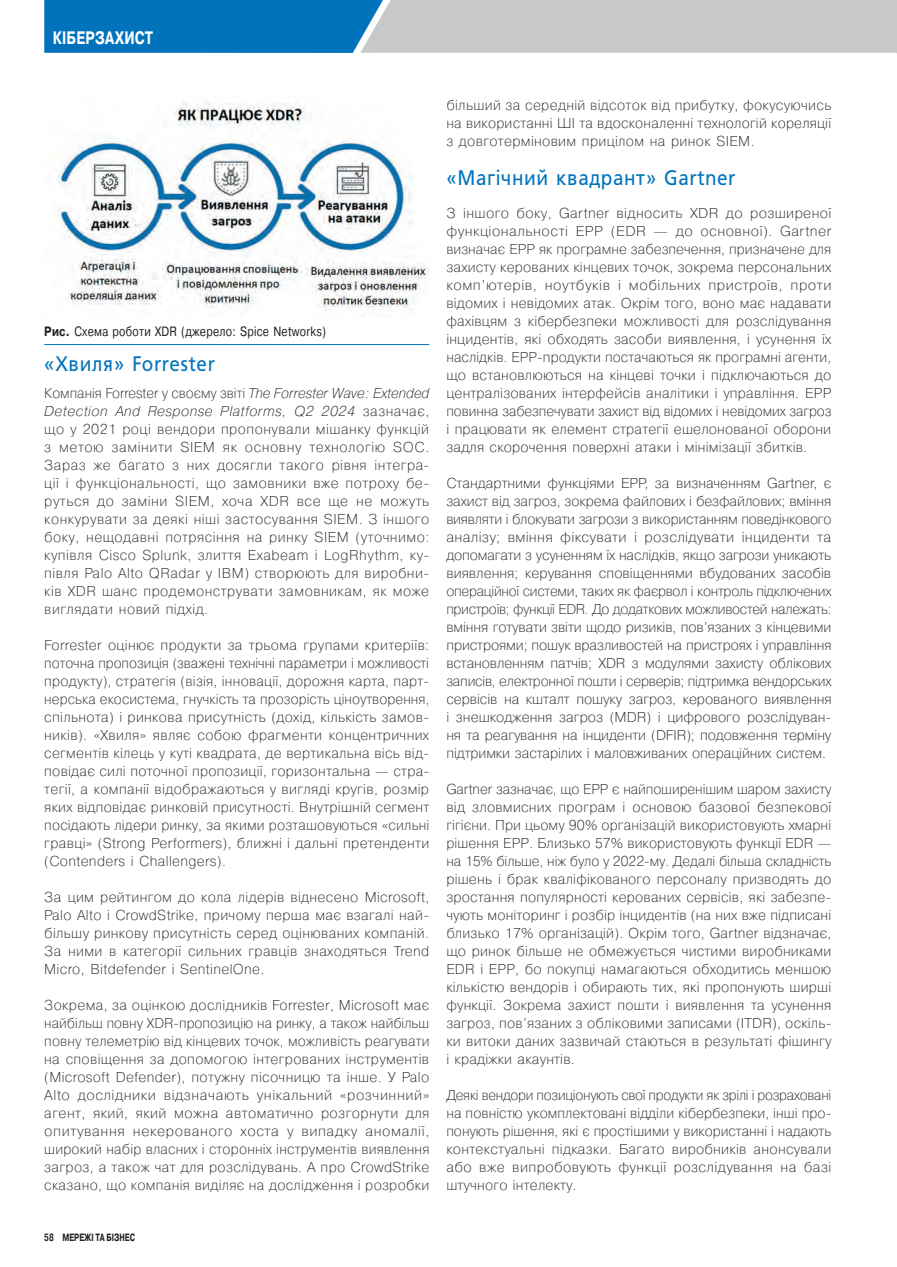
<style>
.page{position:relative;width:897px;height:1267px;background:#fff}
.page>*{position:absolute;margin:0;border:0;box-sizing:border-box;transform-origin:0 0}
.Подзаголовок{font:21px "Free Set";letter-spacing:.035em;color:#0073bc;scale:.9 1}
.t1{font:700 18px "Pragmatica";letter-spacing:.01em;color:#fff;scale:.75 1}
.Текст_osn_GREP{font:200 14.25px/18px "Pragmatica";letter-spacing:.02em;color:#231f20;text-align:justify}
.Рис__-_подп____GREP{font:13.5px "Pragmatica";letter-spacing:.025em;color:#231f20;scale:.8 1}
.Номер_стр_L{font:700 10.5px "Pragmatica";color:#231f20;scale:.7 1}
.s1{font-weight:700}
.s2{font-style:italic}
</style>
<div class="page">
<hr style="left:44px;top:344px;width:385px;height:1px;background:#0073bc">
<img style="left:55px;top:102px;width:374px;height:214px">
<svg style="left:44px;top:0;width:853px;height:53px"></svg>
<p class="t1" style="left:53px;top:26px;width:135px">КІБЕРЗАХИСТ</p>
<p class="Рис__-_подп____GREP" style="left:44px;top:323px;width:354px"><span class="s1">Рис.</span> Схема роботи XDR (джерело: Spice Networks)</p>
<p class="Подзаголовок" style="left:44px;top:351px;width:191px">«Хвиля» Forrester</p>
<p class="Текст_osn_GREP" style="left:44px;top:383px;width:386px">Компанія Forrester у своєму звіті <span class="s2">The Forrester Wave: Extended Detection And Response Platforms, Q2 2024</span> зазначає, що у 2021 році вендори пропонували мішанку функцій з метою замінити SIEM як основну технологію SOC.<br>Зараз же багато з них досягли такого рівня інтегра&shy;ції і функціональності, що замовники вже потроху бе&shy;руться до заміни SIEM, хоча XDR все ще не можуть конкурувати за деякі ніші застосування SIEM. З іншого боку, нещодавні потрясіння на ринку SIEM (уточнимо: купівля Cisco Splunk, злиття Exabeam і LogRhythm, ку&shy;півля Palo Alto QRadar у IBM) створюють для виробни&shy;ків XDR шанс продемонструвати замовникам, як може виглядати новий підхід.</p>
<p class="Текст_osn_GREP" style="left:44px;top:635px;width:386px">Forrester оцінює продукти за трьома групами критеріїв: поточна пропозиція (зважені технічні параметри і можливості продукту), стратегія (візія, інновації, дорожня карта, парт&shy;нерська екосистема, гнучкість та прозорість ціноутворення, спільнота) і ринкова присутність (дохід, кількість замов&shy;ників). «Хвиля» являє собою фрагменти концентричних сегментів кілець у куті квадрата, де вертикальна вісь від&shy;повідає силі поточної пропозиції, горизонтальна — стра&shy;тегії, а компанії відображаються у вигляді кругів, розмір яких відповідає ринковій присутності. Внутрішній сегмент посідають лідери ринку, за якими розташовуються «сильні гравці» (Strong Performers), ближні і дальні претенденти (Contenders і Challengers).</p>
<p class="Текст_osn_GREP" style="left:44px;top:887px;width:386px">За цим рейтингом до кола лідерів віднесено Microsoft, Palo Alto і CrowdStrike, причому перша має взагалі най&shy;більшу ринкову присутність серед оцінюваних компаній.<br>За ними в категорії сильних гравців знаходяться Trend Micro, Bitdefender і SentinelOne.</p>
<p class="Текст_osn_GREP" style="left:44px;top:995px;width:387px">Зокрема, за оцінкою дослідників Forrester, Microsoft має найбільш повну XDR‑пропозицію на ринку, а також найбільш повну телеметрію від кінцевих точок, можливість реагувати на сповіщення за допомогою інтегрованих інструментів (Microsoft Defender), потужну пісочницю та інше. У Palo Alto дослідники відзначають унікальний «розчинний» агент, який, який можна автоматично розгорнути для опитування некерованого хоста у випадку аномалії, широкий набір власних і сторонніх інструментів виявлення загроз, а також чат для розслідувань. А про CrowdStrike сказано, що компанія виділяє на дослідження і розробки</p>
<p class="Номер_стр_L" style="left:44px;top:1230px;width:131px">58 МЕРЕЖІ ТА БІЗНЕС</p>
<p class="Текст_osn_GREP" style="left:446px;top:95px;width:386px">більший за середній відсоток від прибутку, фокусуючись на використанні ШІ та вдосконаленні технологій кореляції з довготерміновим прицілом на ринок SIEM.</p>
<p class="Подзаголовок" style="left:446px;top:165px;width:322px">«Магічний квадрант» Gartner</p>
<p class="Текст_osn_GREP" style="left:446px;top:203px;width:387px">З іншого боку, Gartner відносить XDR до розширеної функціональності EPP (EDR — до основної). Gartner визначає EPP як програмне забезпечення, призначене для захисту керованих кінцевих точок, зокрема персональних комп’ютерів, ноутбуків і мобільних пристроїв, проти відомих і невідомих атак. Окрім того, воно має надавати фахівцям з кібербезпеки можливості для розслідування інцидентів, які обходять засоби виявлення, і усунення їх наслідків. EPP‑продукти постачаються як програмні агенти, що встановлюються на кінцеві точки і підключаються до централізованих інтерфейсів аналітики і управління. EPP повинна забезпечувати захист від відомих і невідомих загроз і працювати як елемент стратегії ешелонованої оборони задля скорочення поверхні атаки і мінімізації збитків.</p>
<p class="Текст_osn_GREP" style="left:446px;top:473px;width:386px">Стандартними функціями EPP, за визначенням Gartner, є захист від загроз, зокрема файлових і безфайлових; вміння виявляти і блокувати загрози з використанням поведінкового аналізу; вміння фіксувати і розслідувати інциденти та допомагати з усуненням їх наслідків, якщо загрози уникають виявлення; керування сповіщеннями вбудованих засобів операційної системи, таких як фаєрвол і контроль підключених пристроїв; функції EDR. До додаткових можливостей належать: вміння готувати звіти щодо ризиків, пов’язаних з кінцевими пристроями; пошук вразливостей на пристроях і управління встановленням патчів; XDR з модулями захисту облікових записів, електронної пошти і серверів; підтримка вендорських сервісів на кшталт пошуку загроз, керованого виявлення і знешкодження загроз (MDR) і цифрового розслідуван&shy;ня та реагування на інциденти (DFIR); подовження терміну підтримки застарілих і маловживаних операційних систем.</p>
<p class="Текст_osn_GREP" style="left:446px;top:779px;width:386px">Gartner зазначає, що EPP є найпоширенішим шаром захисту від зловмисних програм і основою базової безпекової гігієни. При цьому 90% організацій використовують хмарні рішення EPP. Близько 57% використовують функції EDR — на 15% більше, ніж було у 2022‑му. Дедалі більша складність рішень і брак кваліфікованого персоналу призводять до зростання популярності керованих сервісів, які забезпе&shy;чують моніторинг і розбір інцидентів (на них вже підписані близько 17% організацій). Окрім того, Gartner відзначає, що ринок більше не обмежується чистими виробниками EDR і EPP, бо покупці намагаються обходитись меншою кількістю вендорів і обирають тих, які пропонують ширші функції. Зокрема захист пошти і виявлення та усунення загроз, пов’язаних з обліковими записами (ITDR), оскіль&shy;ки витоки даних зазвичай стаються в результаті фішингу і крадіжки акаунтів.</p>
<p class="Текст_osn_GREP" style="left:446px;top:1085px;width:386px">Деякі вендори позиціонують свої продукти як зрілі і розраховані на повністю укомплектовані відділи кібербезпеки, інші про&shy;понують рішення, які є простішими у використанні і надають контекстуальні підказки. Багато виробників анонсували або вже випробовують функції розслідування на базі штучного інтелекту.</p>
</div>
